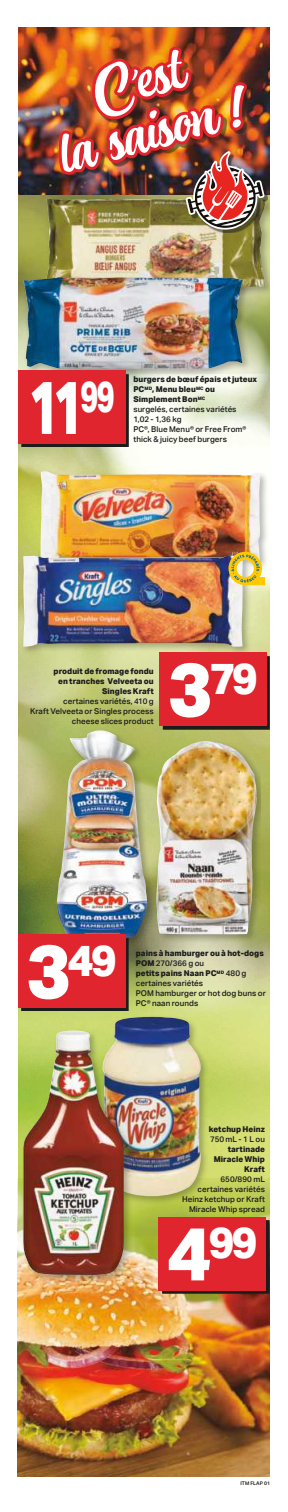
<style>
.page{position:relative;width:288px;height:1512px;background:#fff}
.page>*{position:absolute;margin:0;border:0;box-sizing:border-box;transform-origin:0 0}
.t1{font:800 75px "Aktiv Grotesk";color:#fff;scale:.7 1}
.t2{font:800 75px "Aktiv Grotesk";color:#fff}
.t3{font:italic 50.5px/51.9px "Atocha";color:#fff;text-align:center;scale:1.15 1}
.t4{font:800 43.7px "Aktiv Grotesk";letter-spacing:-.065em;color:#fff}
.t5{font:800 43.7px "Aktiv Grotesk";letter-spacing:-.065em;color:#fff;scale:.7 1}
.t6{font:500 8px/10px "Aktiv Grotesk";letter-spacing:.005em;color:#1c1c1b}
.t7{font:800 8px/10px "Aktiv Grotesk";letter-spacing:.005em;color:#1c1c1b;text-align:right}
.t8{font:600 5px "Aktiv Grotesk";color:#1c1c1b}
.s1{font-weight:800}
.s2{font-size:75px}
</style>
<div class="page">
<img style="left:18px;top:374px;width:252px;height:805px">
<img style="left:18px;top:194px;width:252px;height:180px">
<img style="left:17px;top:1179px;width:253px;height:297px">
<img style="left:18px;top:27px;width:252px;height:167px">
<div style="left:100px;top:1014px;width:110px;height:191px;background:#1c1c1b;opacity:.3"></div>
<img style="left:100px;top:1017px;width:103px;height:181px">
<div style="left:38px;top:469px;width:231px;height:101px;background:#1c1c1b;opacity:.3"></div>
<img style="left:40px;top:471px;width:221px;height:82px">
<div style="left:44px;top:196px;width:226px;height:102px;background:#1c1c1b;opacity:.3"></div>
<img style="left:46px;top:198px;width:220px;height:92px">
<div style="left:21px;top:275px;width:230px;height:103px;background:#1c1c1b;opacity:.3"></div>
<img style="left:23px;top:277px;width:220px;height:92px">
<div style="left:21px;top:553px;width:230px;height:102px;background:#1c1c1b;opacity:.3"></div>
<img style="left:23px;top:556px;width:220px;height:91px">
<div style="left:54px;top:729px;width:102px;height:219px;background:#1c1c1b;opacity:.3"></div>
<img style="left:57px;top:730px;width:90px;height:209px">
<div style="left:154px;top:739px;width:107px;height:204px;background:#1c1c1b;opacity:.3"></div>
<img style="left:156px;top:741px;width:101px;height:193px">
<div style="left:21px;top:1028px;width:112px;height:256px;background:#1c1c1b;opacity:.3"></div>
<img style="left:23px;top:1031px;width:101px;height:244px">
<svg style="left:21px;top:374px;width:107px;height:73px"></svg>
<div style="left:18px;top:370px;width:107px;height:74px;background:#e1252f"></div>
<div style="left:163px;top:656px;width:107px;height:73px;background:#1c1c1b"></div>
<div style="left:159px;top:653px;width:108px;height:73px;background:#e1252f"></div>
<svg style="left:21px;top:938px;width:107px;height:73px"></svg>
<div style="left:18px;top:935px;width:107px;height:73px;background:#e1252f"></div>
<svg style="left:162px;top:1220px;width:107px;height:74px"></svg>
<div style="left:159px;top:1217px;width:107px;height:73px;background:#e1252f"></div>
<svg style="left:228px;top:552px;width:37px;height:33px"></svg>
<div style="left:189px;top:154px;width:79px;height:79px;background:#1c1c1b;opacity:.55"></div>
<img style="left:54px;top:27px;width:211px;height:285px">
<h2 class="t3" style="left:37px;top:83px;width:168px;rotate:-15deg">C’est<br>la saison !</h2>
<h3 class="t5" style="left:81px;top:371px;width:50px">99</h3>
<h1 class="t1" style="left:28px;top:364px;width:81px">11</h1>
<p class="t6" style="left:133px;top:375px;width:125px"><span class="s1">burgers de bœuf épais et juteux<br>PC</span><sup>MD</sup><span class="s1">, Menu bleu</span><sup>MC</sup> <span class="s1">ou<br>Simplement Bon</span><sup>MC<br></sup>surgelés, certaines variétés<br>1,02 - 1,36 kg<br>PC®, Blue Menu® or Free From®</p>
<p class="t6" style="left:133px;top:435px;width:95px">thick &amp; juicy beef burgers</p>
<p class="t7" style="left:54px;top:667px;width:102px">produit de fromage fondu en tranches Velveeta ou<br>Singles Kraft</p>
<p class="t6" style="left:30px;top:697px;width:125px;text-align:right">certaines variétés, 410 g<br>Kraft Velveeta or Singles process cheese slices product</p>
<h3 class="t4" style="left:168px;top:653px;width:92px"><span class="s2">3</span>79</h3>
<h3 class="t4" style="left:68px;top:935px;width:50px">49</h3>
<h1 class="t2" style="left:26px;top:928px;width:46px">3</h1>
<p class="t6" style="left:136px;top:948px;width:131px"><span class="s1">pains à hamburger ou à hot-dogs<br>POM</span> 270/366 g ou<br><span class="s1">petits pains Naan PC</span><sup>MD</sup> 480 g certaines variétés<br>POM hamburger or hot dog buns or</p>
<p class="t6" style="left:136px;top:998px;width:64px">PC® naan rounds</p>
<p class="t7" style="left:209px;top:1124px;width:58px">ketchup Heinz</p>
<p class="t6" style="left:210px;top:1134px;width:56px">750 mL - 1 L ou</p>
<p class="t7" style="left:214px;top:1144px;width:53px">tartinade<br>Miracle Whip<br>Kraft</p>
<p class="t6" style="left:182px;top:1174px;width:84px;text-align:right">650/890 mL<br>certaines variétés<br>Heinz ketchup or Kraft<br>Miracle Whip spread</p>
<h3 class="t4" style="left:167px;top:1217px;width:92px"><span class="s2">4</span>99</h3>
<p class="t8" style="left:240px;top:1480px;width:31px">ITM FLAP 01</p>
</div>
